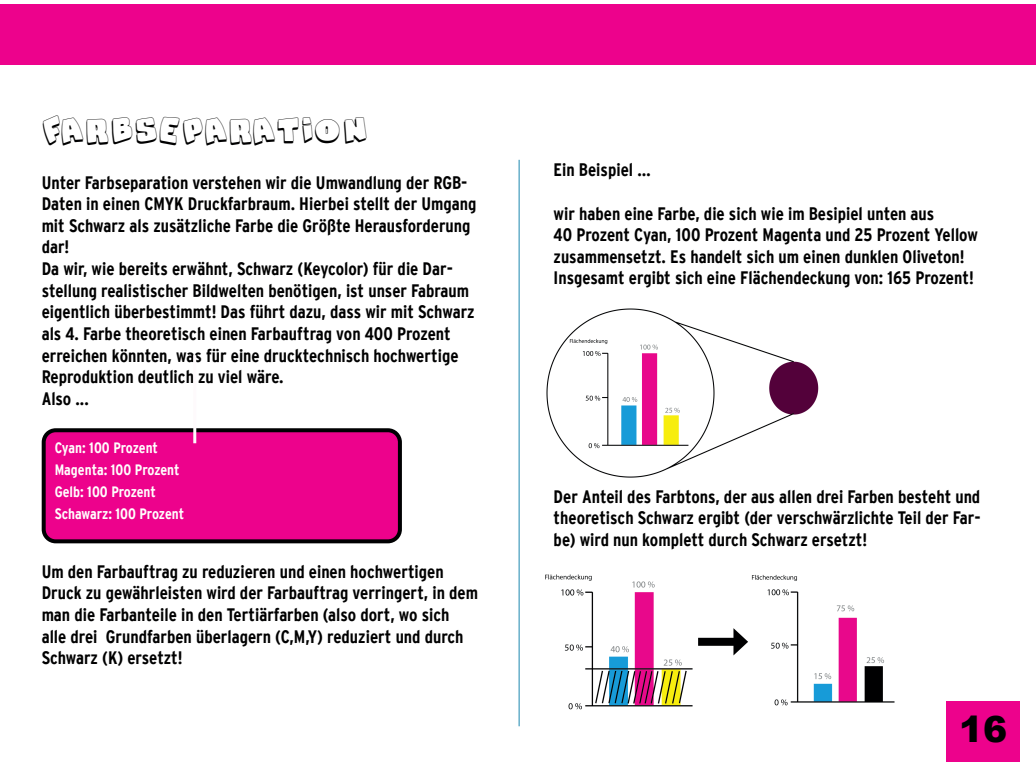
<style>
.page{position:relative;width:1036px;height:780px;background:#fff}
.page>*{position:absolute;margin:0;border:0;box-sizing:border-box;transform-origin:0 0}
.t1{font:36px "Snaps Taste Outline";color:#000001}
.t2{font:900 36px "Arial";color:#000001}
.t3{font:700 condensed 18px/21.6px "Interstate Plus";color:#000001}
.t4{font:700 condensed 15px/22px "Interstate Plus";color:#fffefd}
</style>
<div class="page">
<hr style="left:518px;top:160px;width:1px;height:566px;background:#1c87b0">
<div style="left:0;top:5px;width:1035px;height:60px;background:#ed028c"></div>
<div style="left:946px;top:701px;width:73px;height:60px;background:#ed028c"></div>
<div style="left:44px;top:430px;width:356px;height:111px;background:#ed028c;border-radius:12px"></div>
<div style="left:42px;top:428px;width:360px;height:115px;border:4px solid #000002;border-radius:12px"></div>
<hr style="left:193px;top:355px;width:3px;height:88px;background:#fefafc">
<img style="left:546px;top:308px;width:273px;height:170px">
<img style="left:545px;top:574px;width:154px;height:136px">
<img style="left:751px;top:574px;width:144px;height:132px">
<div style="left:698px;top:637px;width:41px;height:8px;background:#000001"></div>
<svg style="left:733px;top:628px;width:15px;height:27px"></svg>
<h1 class="t1" style="left:42px;top:110px;width:328px">Farbseparation</h1>
<p class="t3" style="left:42px;top:171px;width:436px">Unter Farbseparation verstehen wir die Umwandlung der RGB-Daten in einen CMYK Druckfarbraum. Hierbei stellt der Umgang mit Schwarz als zusätzliche Farbe die Größte Herausforderung dar!<br>Da wir, wie bereits erwähnt, Schwarz (Keycolor) für die Dar&shy;stellung realistischer Bildwelten benötigen, ist unser Fabraum eigentlich überbestimmt! Das führt dazu, dass wir mit Schwarz als 4. Farbe theoretisch einen Farbauftrag von 400 Prozent erreichen könnten, was für eine drucktechnisch hochwertige Reproduktion deutlich zu viel wäre.<br>Also ...</p>
<p class="t4" style="left:55px;top:436px;width:131px">Cyan: 100 Prozent<br>Magenta: 100 Prozent<br>Gelb: 100 Prozent<br>Schawarz: 100 Prozent</p>
<p class="t3" style="left:42px;top:560px;width:437px">Um den Farbauftrag zu reduzieren und einen hochwertigen Druck zu gewährleisten wird der Farbauftrag verringert, in dem man die Farbanteile in den Tertiärfarben (also dort, wo sich alle drei Grundfarben überlagern (C,M,Y) reduziert und durch Schwarz (K) ersetzt!</p>
<p class="t3" style="left:553px;top:159px;width:98px">Ein Beispiel …</p>
<p class="t3" style="left:553px;top:202px;width:426px">wir haben eine Farbe, die sich wie im Besipiel unten aus<br>40 Prozent Cyan, 100 Prozent Magenta und 25 Prozent Yellow zusammensetzt. Es handelt sich um einen dunklen Oliveton!<br>Insgesamt ergibt sich eine Flächendeckung von: 165 Prozent!</p>
<p class="t3" style="left:553px;top:485px;width:428px;text-align:justify">Der Anteil des Farbtons, der aus allen drei Farben besteht und theoretisch Schwarz ergibt (der verschwärzlichte Teil der Far&shy;be) wird nun komplett durch Schwarz ersetzt!</p>
<h1 class="t2" style="left:958px;top:702px;width:50px">16</h1>
</div>
